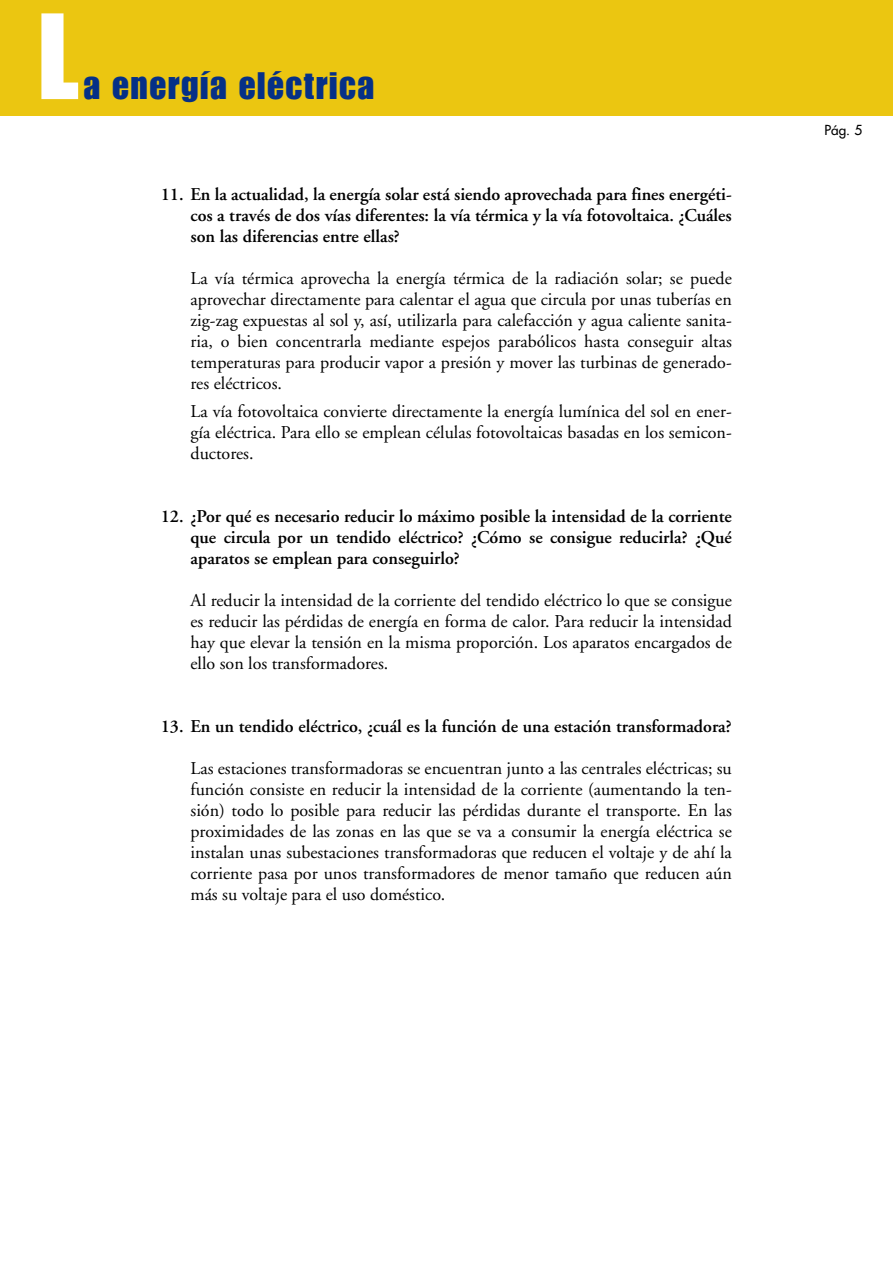
<style>
.page{position:relative;width:893px;height:1263px;background:#fff}
.page>*{position:absolute;margin:0;border:0;box-sizing:border-box;transform-origin:0 0}
.t1{font:120px "Impact";color:#fff}
.t2{font:37.5px "Impact";letter-spacing:.045em;color:#053087}
.t3{font:18px/21px "Adobe Garamond";color:#000;text-align:justify}
.t4{font:600 18px/21px "Adobe Garamond";color:#000;text-align:justify}
.t5{font:13.5px "Futura";color:#000}
</style>
<div class="page">
<div style="left:0;top:0;width:893px;height:115px;background:#ebc611"></div>
<h1 class="t1" style="left:39px;top:10px;width:41px">L</h1>
<h2 class="t2" style="left:83px;top:71px;width:292px">a energía eléctrica</h2>
<p class="t4" style="left:191px;top:186px;width:543px;text-indent:-30px">11. En la actualidad, la energía solar está siendo aprovechada para fines energéti&shy;cos a través de dos vías diferentes: la vía térmica y la vía fotovoltaica. ¿Cuáles son las diferencias entre ellas?</p>
<p class="t3" style="left:191px;top:270px;width:543px">La vía térmica aprovecha la energía térmica de la radiación solar; se puede aprovechar directamente para calentar el agua que circula por unas tuberías en zig-zag expuestas al sol y, así, utilizarla para calefacción y agua caliente sanita&shy;ria, o bien concentrarla mediante espejos parabólicos hasta conseguir altas temperaturas para producir vapor a presión y mover las turbinas de generado&shy;res eléctricos.</p>
<p class="t3" style="left:191px;top:402px;width:543px">La vía fotovoltaica convierte directamente la energía lumínica del sol en ener&shy;gía eléctrica. Para ello se emplean células fotovoltaicas basadas en los semicon&shy;ductores.</p>
<p class="t4" style="left:191px;top:507px;width:543px;text-indent:-30px">12. ¿Por qué es necesario reducir lo máximo posible la intensidad de la corriente que circula por un tendido eléctrico? ¿Cómo se consigue reducirla? ¿Qué aparatos se emplean para conseguirlo?</p>
<p class="t3" style="left:191px;top:591px;width:543px">Al reducir la intensidad de la corriente del tendido eléctrico lo que se consigue es reducir las pérdidas de energía en forma de calor. Para reducir la intensidad hay que elevar la tensión en la misma proporción. Los aparatos encargados de ello son los transformadores.</p>
<p class="t4" style="left:161px;top:717px;width:573px">13. En un tendido eléctrico, ¿cuál es la función de una estación transformadora?</p>
<p class="t3" style="left:191px;top:759px;width:543px">Las estaciones transformadoras se encuentran junto a las centrales eléctricas; su función consiste en reducir la intensidad de la corriente (aumentando la ten&shy;sión) todo lo posible para reducir las pérdidas durante el transporte. En las proximidades de las zonas en las que se va a consumir la energía eléctrica se instalan unas subestaciones transformadoras que reducen el voltaje y de ahí la corriente pasa por unos transformadores de menor tamaño que reducen aún más su voltaje para el uso doméstico.</p>
<p class="t5" style="left:825px;top:124px;width:39px">Pág. 5</p>
</div>
